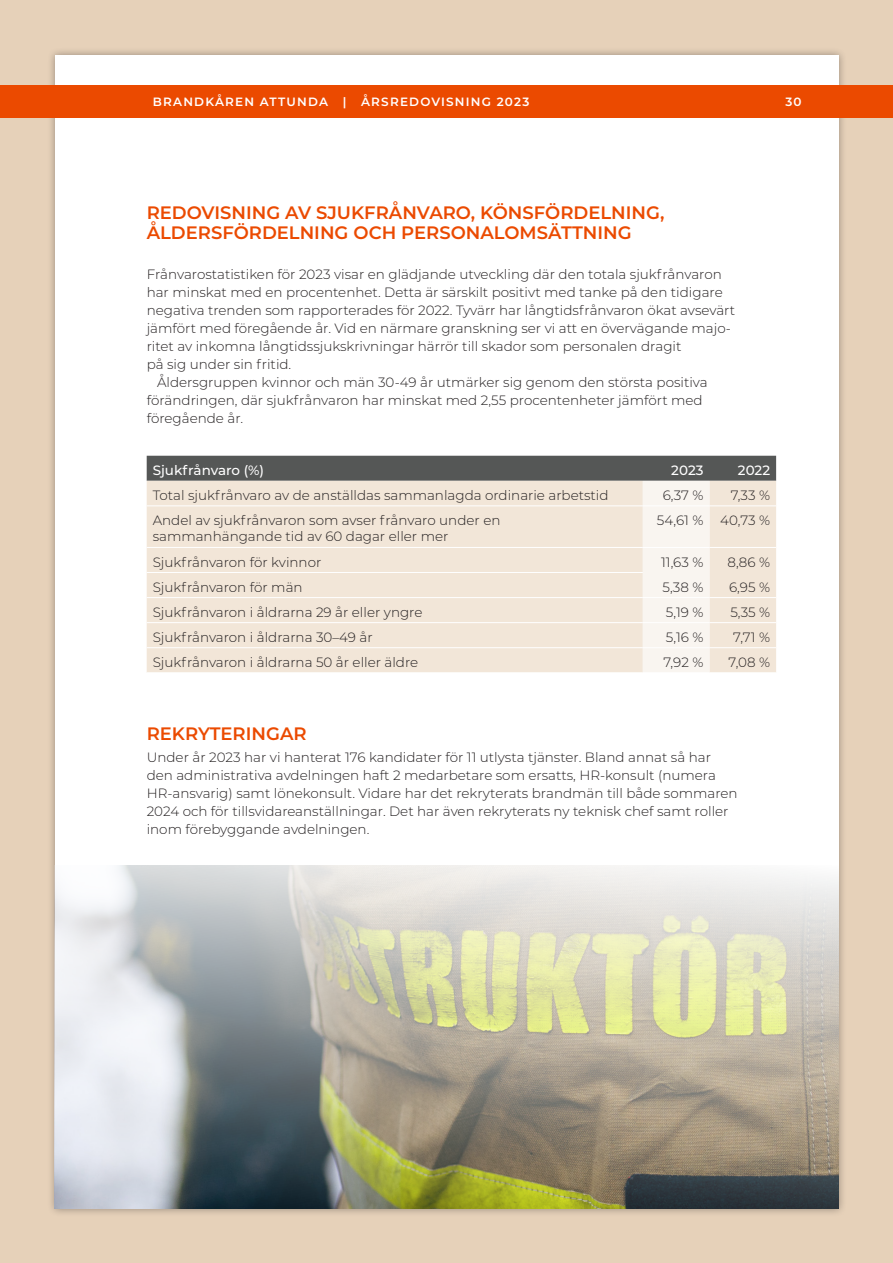
<style>
.page{position:relative;width:893px;height:1263px;background:#e6d1b9}
.page>*{position:absolute;margin:0;border:0;box-sizing:border-box;transform-origin:0 0}
.mellis{font:600 18px/19.5px "Montserrat";color:#eb4a00}
.t1{font:300 13.5px/18px "Montserrat";color:#231f20}
.t2{font:500 13.5px "Montserrat";color:#fff}
.t3{font:600 12px "Montserrat";letter-spacing:.1em;color:#fff}
</style>
<div class="page">
<div style="left:47px;top:47px;width:800px;height:1170px;background:#231f20;opacity:.4"></div>
<div style="left:55px;top:55px;width:784px;height:1154px;background:#fff"></div>
<div style="left:0;top:85px;width:893px;height:33px;background:#eb4a00"></div>
<svg style="left:147px;top:456px;width:629px;height:216px;background:#e0d6cb"></svg>
<hr style="left:147px;top:505px;width:496px;height:1px;background:#fff">
<hr style="left:643px;top:505px;width:66px;height:1px;background:#fff">
<hr style="left:709px;top:505px;width:67px;height:1px;background:#fff">
<hr style="left:147px;top:547px;width:496px;height:1px;background:#fff">
<hr style="left:643px;top:547px;width:66px;height:1px;background:#fff">
<hr style="left:709px;top:547px;width:67px;height:1px;background:#fff">
<hr style="left:147px;top:597px;width:496px;height:1px;background:#fff">
<hr style="left:643px;top:597px;width:66px;height:1px;background:#fff">
<hr style="left:709px;top:597px;width:67px;height:1px;background:#fff">
<hr style="left:147px;top:622px;width:496px;height:1px;background:#fff">
<hr style="left:643px;top:622px;width:66px;height:1px;background:#fff">
<hr style="left:709px;top:622px;width:67px;height:1px;background:#fff">
<hr style="left:147px;top:647px;width:496px;height:1px;background:#fff">
<hr style="left:643px;top:647px;width:66px;height:1px;background:#fff">
<hr style="left:709px;top:647px;width:67px;height:1px;background:#fff">
<hr style="left:147px;top:572px;width:496px;height:1px;background:#fff">
<img style="left:54px;top:865px;width:785px;height:344px">
<h2 class="t3" style="left:153px;top:93px;width:378px">BRANDKÅREN ATTUNDA | ÅRSREDOVISNING 2023</h2>
<p class="t3" style="left:140px;top:94px;width:378px">BRANDKÅREN ATTUNDA | ÅRSREDOVISNING 2022</p>
<p class="t2" style="left:785px;top:90px;width:20px">30</p>
<p class="t3" style="left:785px;top:94px;width:18px">30</p>
<p class="mellis" style="left:147px;top:202px;width:519px">REDOVISNING AV SJUKFRÅNVARO, KÖNSFÖRDELNING,<br>ÅLDERSFÖRDELNING OCH PERSONALOMSÄTTNING</p>
<p class="t1" style="left:147px;top:265px;width:590px">Frånvarostatistiken för 2023 visar en glädjande utveckling där den totala sjukfrånvaron har minskat med en procentenhet. Detta är särskilt positivt med tanke på den tidigare negativa trenden som rapporterades för 2022. Tyvärr har långtidsfrånvaron ökat avsevärt jämfört med föregående år. Vid en närmare granskning ser vi att en övervägande majo&shy;ritet av inkomna långtidssjukskrivningar härrör till skador som personalen dragit<br>på sig under sin fritid.</p>
<p class="t1" style="left:147px;top:373px;width:562px;text-indent:10px">Åldersgruppen kvinnor och män 30-49 år utmärker sig genom den största positiva förändringen, där sjukfrånvaron har minskat med 2,55 procentenheter jämfört med föregående år.</p>
<p class="t2" style="left:153px;top:461px;width:113px">Sjukfrånvaro (%)</p>
<p class="t2" style="left:671px;top:461px;width:34px">2023</p>
<p class="t2" style="left:738px;top:461px;width:34px">2022</p>
<p class="t1" style="left:153px;top:486px;width:457px">Total sjukfrånvaro av de anställdas sammanlagda ordinarie arbetstid</p>
<p class="t1" style="left:663px;top:486px;width:42px">6,37 %</p>
<p class="t1" style="left:731px;top:486px;width:41px">7,33 %</p>
<p class="t1" style="left:153px;top:511px;width:349px">Andel av sjukfrånvaron som avser frånvaro under en</p>
<p class="t1" style="left:153px;top:527px;width:297px">sammanhängande tid av 60 dagar eller mer</p>
<p class="t1" style="left:657px;top:511px;width:48px">54,61 %</p>
<p class="t1" style="left:720px;top:511px;width:51px">40,73 %</p>
<p class="t1" style="left:153px;top:552px;width:170px">Sjukfrånvaron för kvinnor</p>
<p class="t1" style="left:661px;top:552px;width:44px">11,63 %</p>
<p class="t1" style="left:727px;top:552px;width:44px">8,86 %</p>
<p class="t1" style="left:153px;top:577px;width:151px">Sjukfrånvaron för män</p>
<p class="t1" style="left:662px;top:577px;width:42px">5,38 %</p>
<p class="t1" style="left:729px;top:577px;width:43px">6,95 %</p>
<p class="t1" style="left:153px;top:602px;width:271px">Sjukfrånvaron i åldrarna 29 år eller yngre</p>
<p class="t1" style="left:666px;top:602px;width:39px">5,19 %</p>
<p class="t1" style="left:730px;top:602px;width:41px">5,35 %</p>
<p class="t1" style="left:153px;top:627px;width:221px">Sjukfrånvaron i åldrarna 30–49 år</p>
<p class="t1" style="left:666px;top:627px;width:39px">5,16 %</p>
<p class="t1" style="left:733px;top:627px;width:38px">7,71 %</p>
<p class="t1" style="left:153px;top:652px;width:267px">Sjukfrånvaron i åldrarna 50 år eller äldre</p>
<p class="t1" style="left:663px;top:652px;width:42px">7,92 %</p>
<p class="t1" style="left:728px;top:652px;width:43px">7,08 %</p>
<p class="mellis" style="left:147px;top:723px;width:161px">REKRYTERINGAR</p>
<p class="t1" style="left:147px;top:748px;width:592px">Under år 2023 har vi hanterat 176 kandidater för 11 utlysta tjänster. Bland annat så har den administrativa avdelningen haft 2 medarbetare som ersatts, HR-konsult (numera HR-ansvarig) samt lönekonsult. Vidare har det rekryterats brandmän till både sommaren 2024 och för tillsvidareanställningar. Det har även rekryterats ny teknisk chef samt roller inom förebyggande avdelningen.</p>
</div>
